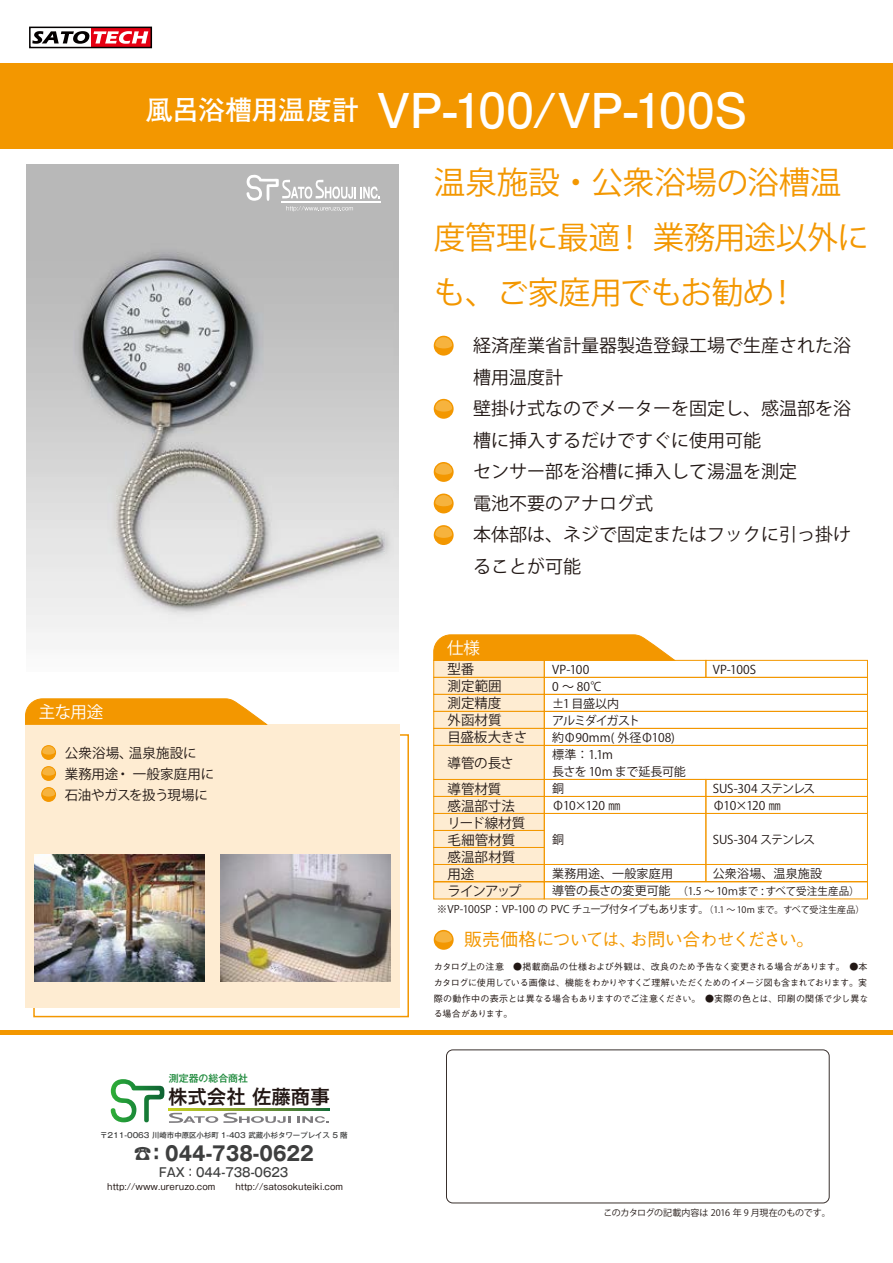
<style>
.page{position:relative;width:893px;height:1263px;background:#fff}
.page>*{position:absolute;margin:0;border:0;box-sizing:border-box;transform-origin:0 0}
.t1{font:700 48px "Futo Go B101 Pr 6 N";letter-spacing:-.005em;color:#fff}
.t2{font:31.5px/55.2px "Gothic MB101 Pro Bold 90 ms RKSJ H";letter-spacing:-.01em;color:#f39700}
.t3{font:700 19.8px "Gothic MB101 Pro";color:#3e3f3f;scale:.9 1}
.t4{font:19.35px "Hira Kaku Pro N W6";color:#221714}
.t5{font:18px/31.5px "Gothic MB101 Pro Regular 90 ms RKSJ H";color:#221815}
.t6{font:500 18px "Gothic BBB Pr 6 N";letter-spacing:-.05em;color:#f39700}
.t7{font:16.5px "Gothic MB101 Pro De Bold 90 ms RKSJ H";letter-spacing:-.03em;color:#fff}
.t8{font:13.5px/17px "Gothic MB101 Pro Regular 90 ms RKSJ H";letter-spacing:-.005em;color:#221815}
.t9{font:500 12.3px "Gothic MB101 Pro";color:#3e3f3f;scale:.9 1}
.t10{font:12px/17px "Gothic MB101 Pro Light 90 ms RKSJ H";letter-spacing:-.035em;color:#221815}
.t11{font:12px/17px "Gothic MB101 Pro Light 90 ms RKSJ H";letter-spacing:-.055em;color:#221815}
.t12{font:12px "Gothic MB101 Pro Light 90 ms RKSJ H";letter-spacing:-.045em;color:#221815}
.t13{font:12px "Gothic MB101 Pro Light 90 ms RKSJ H";letter-spacing:.015em;color:#221815}
.t14{font:12px "Gothic MB101 Pro Light 90 ms RKSJ H";letter-spacing:.02em;color:#221815}
.t15{font:12px "Gothic MB101 Pro Light 90 ms RKSJ H";letter-spacing:-.015em;color:#221815}
.t16{font:10.5px "Gothic MB101 Pro Light 90 ms RKSJ H";letter-spacing:-.025em;color:#221815}
.t17{font:500 9.9px "Gothic MB101 Pro";color:#1d893b}
.t18{font:500 9px/15.8px "Gothic BBB Pr 6 N";letter-spacing:-.025em;color:#221815}
.t19{font:9px "Gothic MB101 Pro Light 90 ms RKSJ H";letter-spacing:-.025em;color:#221815}
.t20{font:8.7px "Gothic MB101 Pro";color:#221714}
.t21{font:500 7.35px "Gothic MB101 Pro";color:#3e3f3f}
.s1{font-size:9px}
.s2{font-size:12px}
</style>
<div class="page">
<hr style="left:0;top:1031px;width:893px;height:4px;background:#f39700">
<div style="left:0;top:64px;width:893px;height:85px;background:#f39700"></div>
<div style="left:446px;top:1050px;width:383px;height:153px;border:1px solid #221815;border-radius:6px"></div>
<svg style="left:290px;top:1108px;width:40px;height:3px"></svg>
<svg style="left:297px;top:1116px;width:32px;height:7px"></svg>
<svg style="left:111px;top:1079px;width:179px;height:44px"></svg>
<div style="left:434px;top:930px;width:20px;height:20px;background:#f39700;border-radius:50%"></div>
<svg style="left:435px;top:931px;width:17px;height:12px"></svg>
<div style="left:91px;top:27px;width:60px;height:21px;background:#e60012"></div>
<svg style="left:32px;top:31px;width:116px;height:13px"></svg>
<div style="left:29px;top:27px;width:123px;height:21px;border:2px solid #040000"></div>
<img style="left:26px;top:165px;width:372px;height:468px">
<svg style="left:434px;top:336px;width:20px;height:20px"></svg>
<svg style="left:435px;top:337px;width:17px;height:11px"></svg>
<div style="left:434px;top:399px;width:20px;height:20px;background:#f39700;border-radius:50%"></div>
<svg style="left:435px;top:400px;width:17px;height:12px"></svg>
<div style="left:434px;top:462px;width:20px;height:20px;background:#f39700;border-radius:50%"></div>
<svg style="left:435px;top:463px;width:17px;height:12px"></svg>
<div style="left:434px;top:494px;width:20px;height:19px;background:#f39700;border-radius:50%"></div>
<svg style="left:435px;top:495px;width:17px;height:11px"></svg>
<svg style="left:434px;top:525px;width:20px;height:20px"></svg>
<svg style="left:435px;top:527px;width:17px;height:11px"></svg>
<div style="left:26px;top:724px;width:374px;height:284px;background:#feecd2"></div>
<svg style="left:41px;top:745px;width:15px;height:15px"></svg>
<svg style="left:42px;top:746px;width:13px;height:8px"></svg>
<svg style="left:41px;top:766px;width:15px;height:15px"></svg>
<svg style="left:42px;top:767px;width:13px;height:8px"></svg>
<svg style="left:41px;top:787px;width:15px;height:15px"></svg>
<svg style="left:42px;top:788px;width:13px;height:8px"></svg>
<svg style="left:25px;top:698px;width:242px;height:27px"></svg>
<hr style="left:282px;top:201px;width:99px;height:2px;background:#fff">
<svg style="left:246px;top:174px;width:134px;height:37px"></svg>
<img style="left:220px;top:854px;width:170px;height:128px">
<img style="left:35px;top:854px;width:170px;height:128px">
<div style="left:434px;top:660px;width:110px;height:17px;background:#feecd2"></div>
<div style="left:434px;top:677px;width:110px;height:17px;background:#feecd2;border:1px solid #f39700"></div>
<div style="left:434px;top:694px;width:110px;height:17px;background:#feecd2;border:1px solid #f39700"></div>
<div style="left:434px;top:711px;width:110px;height:18px;background:#feecd2;border:1px solid #f39700"></div>
<div style="left:434px;top:728px;width:110px;height:18px;background:#feecd2;border:1px solid #f39700"></div>
<div style="left:434px;top:779px;width:110px;height:18px;background:#feecd2"></div>
<div style="left:434px;top:796px;width:110px;height:18px;background:#feecd2;border:1px solid #f39700"></div>
<div style="left:434px;top:813px;width:110px;height:18px;background:#feecd2;border:1px solid #f39700"></div>
<div style="left:434px;top:830px;width:110px;height:18px;background:#feecd2;border:1px solid #f39700"></div>
<div style="left:434px;top:847px;width:110px;height:18px;background:#feecd2;border:1px solid #f39700"></div>
<div style="left:434px;top:864px;width:110px;height:18px;background:#feecd2;border:1px solid #f39700"></div>
<div style="left:434px;top:882px;width:110px;height:17px;background:#feecd2"></div>
<div style="left:434px;top:745px;width:110px;height:35px;background:#feecd2;border:1px solid #f39700"></div>
<svg style="left:433px;top:634px;width:242px;height:27px"></svg>
<div style="left:544px;top:660px;width:162px;height:17px;border:1px solid #f39700"></div>
<div style="left:544px;top:796px;width:162px;height:18px;border:1px solid #f39700"></div>
<div style="left:544px;top:864px;width:162px;height:18px;border:1px solid #f39700"></div>
<div style="left:706px;top:660px;width:162px;height:17px;border:1px solid #f39700"></div>
<div style="left:706px;top:796px;width:162px;height:18px;border:1px solid #f39700"></div>
<div style="left:706px;top:864px;width:162px;height:18px;border:1px solid #f39700"></div>
<div style="left:544px;top:677px;width:324px;height:17px;border:1px solid #f39700"></div>
<div style="left:544px;top:694px;width:324px;height:17px;border:1px solid #f39700"></div>
<div style="left:544px;top:711px;width:324px;height:18px;border:1px solid #f39700"></div>
<div style="left:544px;top:728px;width:324px;height:18px;border:1px solid #f39700"></div>
<div style="left:544px;top:813px;width:162px;height:52px;border:1px solid #f39700"></div>
<div style="left:706px;top:813px;width:162px;height:52px;border:1px solid #f39700"></div>
<div style="left:544px;top:745px;width:324px;height:35px;border:1px solid #f39700"></div>
<h1 class="t1" style="left:146px;top:71px;width:603px"><sup>風呂浴槽用温度計</sup> VP-100/VP-100S</h1>
<h2 class="t2" style="left:434px;top:155px;width:437px">温泉施設・公衆浴場の浴槽温度管理に最適！ 業務用途以外にも、ご家庭用でもお勧め！</h2>
<h3 class="t5" style="left:473px;top:330px;width:379px">経済産業省計量器製造登録工場で生産された浴槽用温度計<br>壁掛け式なのでメーターを固定し、感温部を浴槽に挿入するだけですぐに使用可能<br>センサー部を浴槽に挿入して湯温を測定<br>電池不要のアナログ式<br>本体部は、ネジで固定またはフックに引っ掛けることが可能</h3>
<h3 class="t7" style="left:39px;top:703px;width:66px">主な用途</h3>
<h3 class="t8" style="left:65px;top:743px;width:151px;line-height:21px">公衆浴場、温泉施設に<br>業務用途・ 一般家庭用に石油やガスを扱う現場に</h3>
<p class="t17" style="left:169px;top:1070px;width:81px">測定器の総合商社</p>
<h3 class="t4" style="left:168px;top:1079px;width:163px">株式会社 佐藤商事</h3>
<p class="t21" style="left:100px;top:1129px;width:249px">〒211-0063 川崎市中原区小杉町 1-403 武蔵小杉タワープレイス 5 階</p>
<h3 class="t3" style="left:134px;top:1137px;width:201px">☎：044-738-0622</h3>
<h3 class="t9" style="left:159px;top:1162px;width:145px">FAX：044-738-0623</h3>
<p class="t20" style="left:107px;top:1180px;width:110px">http://www.ureruzo.com</p>
<p class="t20" style="left:235px;top:1180px;width:109px">http://satosokuteiki.com</p>
<h3 class="t7" style="left:447px;top:639px;width:34px">仕様</h3>
<h3 class="t8" style="left:448px;top:661px;width:81px">型番<br>測定範囲<br>測定精度<br>外函材質<br>目盛板大きさ</h3>
<h3 class="t8" style="left:448px;top:750px;width:68px;line-height:26px">導管の長さ導管材質</h3>
<h3 class="t8" style="left:448px;top:797px;width:79px">感温部寸法リード線材質毛細管材質感温部材質用途<br>ラインアップ</h3>
<p class="t16" style="left:437px;top:903px;width:429px">※VP-100SP：VP-100 の PVC チューブ付タイプもあります。<span class="s1">（1.1 ～ 10m まで。すべて受注生産品）</span></p>
<h3 class="t15" style="left:713px;top:663px;width:45px">VP-100S</h3>
<h3 class="t10" style="left:552px;top:662px;width:135px">VP-100<br>0 ～80℃<br>±1 目盛以内<br>アルミダイガスト約Φ90mm( 外径Φ108)標準：1.1m<br>長さを 10m まで延長可能銅<br>Φ10×120 ㎜</h3>
<h3 class="t15" style="left:552px;top:833px;width:13px">銅</h3>
<h3 class="t13" style="left:552px;top:867px;width:122px">業務用途、一般家庭用</h3>
<p class="t16" style="left:552px;top:885px;width:309px"><span class="s2">導管の長さの変更可能　</span>（1.5 ～ 10ｍまで <span class="s2">:</span> すべて受注生産品）</p>
<h3 class="t11" style="left:713px;top:781px;width:104px">SUS-304 ステンレス<br>Φ10×120 ㎜</h3>
<h3 class="t12" style="left:713px;top:833px;width:104px">SUS-304 ステンレス</h3>
<h3 class="t14" style="left:713px;top:867px;width:111px">公衆浴場、温泉施設</h3>
<h3 class="t6" style="left:464px;top:925px;width:352px">販売価格については、お問い合わせください。</h3>
<p class="t18" style="left:434px;top:958px;width:436px">カタログ上の注意　●掲載商品の仕様および外観は、改良のため予告なく変更される場合があります。　●本カタログに使用している画像は、機能をわかりやすくご理解いただくためのイメージ図も含まれております。実際の動作中の表示とは異なる場合もありますのでご注意ください。　●実際の色とは、印刷の関係で少し異なる場合があります。</p>
<p class="t19" style="left:603px;top:1208px;width:229px">このカタログの記載内容は 2016 年 9 月現在のものです。</p>
</div>
